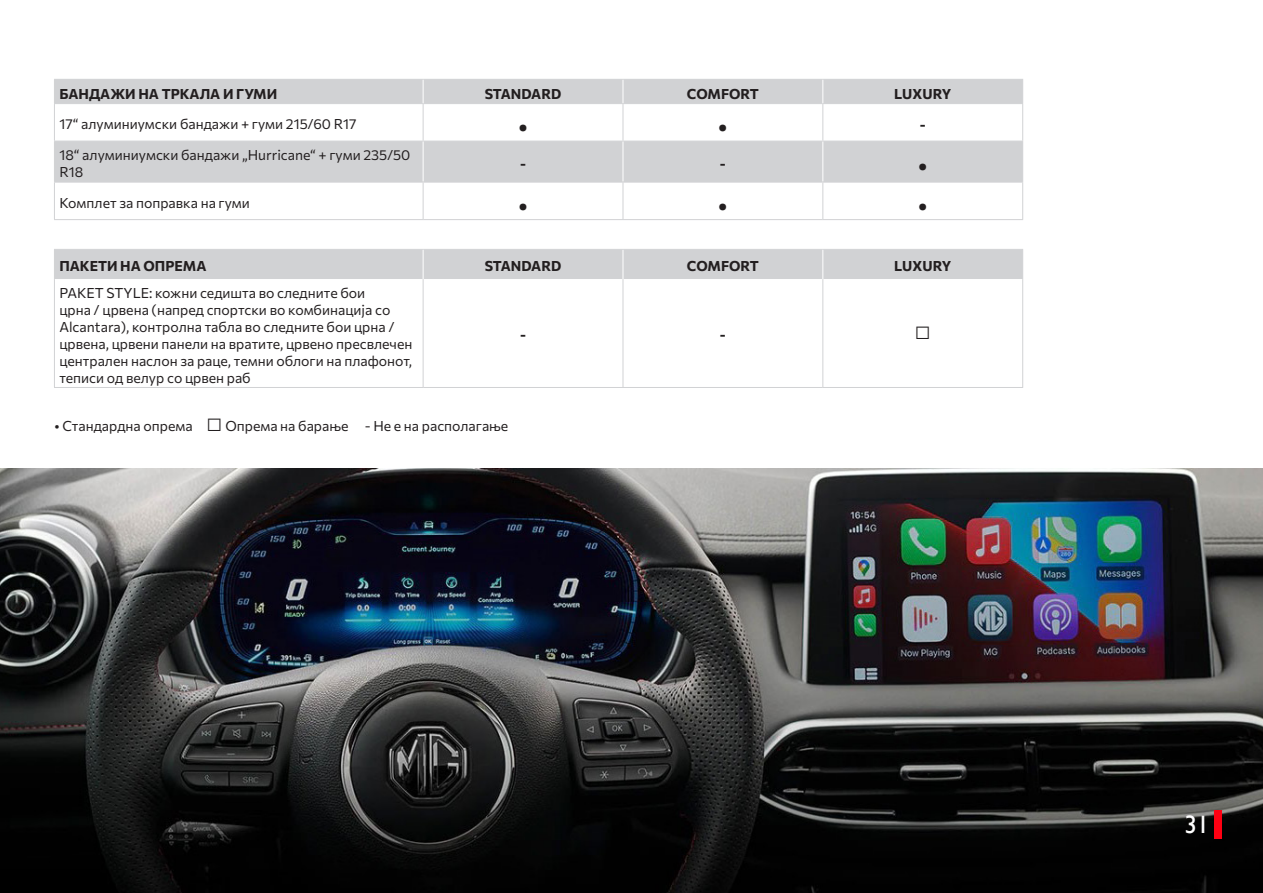
<style>
.page{position:relative;width:1263px;height:893px;background:#fff}
.page>*{position:absolute;margin:0;border:0;box-sizing:border-box;transform-origin:0 0}
.t1{font:100 27px "Commissioner";color:#231f20}
.t2{font:25.2px "Gill Sans";color:#fff}
.t3{font:100 13.95px/16.8px "Commissioner";color:#231f20}
</style>
<div class="page">
<img style="left:0;top:468px;width:1263px;height:425px">
<div style="left:55px;top:80px;width:967px;height:23px;background:#d1d2d4"></div>
<svg style="left:55px;top:104px;width:967px;height:283px"></svg>
<hr style="left:54px;top:79px;width:369px;height:1px;background:#d1d2d4">
<svg style="left:54px;top:80px;width:1px;height:23px"></svg>
<hr style="left:423px;top:79px;width:200px;height:1px;background:#d1d2d4">
<hr style="left:623px;top:79px;width:200px;height:1px;background:#d1d2d4">
<hr style="left:823px;top:79px;width:200px;height:1px;background:#d1d2d4">
<svg style="left:1022px;top:80px;width:1px;height:23px"></svg>
<hr style="left:54px;top:103px;width:369px;height:1px;background:#d1d2d4">
<hr style="left:54px;top:104px;width:1px;height:37px;background:#d1d2d4">
<hr style="left:423px;top:103px;width:200px;height:1px;background:#d1d2d4">
<hr style="left:423px;top:104px;width:1px;height:37px;background:#d1d2d4">
<hr style="left:623px;top:103px;width:200px;height:1px;background:#d1d2d4">
<hr style="left:622px;top:104px;width:1px;height:37px;background:#d1d2d4">
<hr style="left:823px;top:103px;width:200px;height:1px;background:#d1d2d4">
<hr style="left:822px;top:104px;width:1px;height:37px;background:#d1d2d4">
<hr style="left:1022px;top:104px;width:1px;height:37px;background:#d1d2d4">
<hr style="left:54px;top:141px;width:369px;height:1px;background:#d1d2d4">
<hr style="left:54px;top:142px;width:1px;height:40px;background:#d1d2d4">
<hr style="left:423px;top:141px;width:200px;height:1px;background:#d1d2d4">
<hr style="left:623px;top:141px;width:200px;height:1px;background:#d1d2d4">
<hr style="left:823px;top:141px;width:200px;height:1px;background:#d1d2d4">
<hr style="left:1022px;top:142px;width:1px;height:40px;background:#d1d2d4">
<hr style="left:54px;top:249px;width:369px;height:1px;background:#d1d2d4">
<svg style="left:54px;top:250px;width:1px;height:29px"></svg>
<hr style="left:423px;top:249px;width:200px;height:1px;background:#d1d2d4">
<hr style="left:623px;top:249px;width:200px;height:1px;background:#d1d2d4">
<hr style="left:823px;top:249px;width:200px;height:1px;background:#d1d2d4">
<svg style="left:1022px;top:250px;width:1px;height:29px"></svg>
<svg style="left:423px;top:80px;width:1px;height:23px"></svg>
<svg style="left:423px;top:250px;width:1px;height:29px"></svg>
<hr style="left:423px;top:142px;width:1px;height:40px;background:#fff">
<hr style="left:622px;top:142px;width:1px;height:40px;background:#fff">
<svg style="left:622px;top:80px;width:1px;height:23px"></svg>
<svg style="left:622px;top:250px;width:1px;height:29px"></svg>
<svg style="left:822px;top:80px;width:1px;height:23px"></svg>
<svg style="left:822px;top:250px;width:1px;height:29px"></svg>
<hr style="left:822px;top:142px;width:1px;height:40px;background:#fff">
<hr style="left:54px;top:182px;width:369px;height:1px;background:#d1d2d4">
<hr style="left:54px;top:183px;width:1px;height:36px;background:#d1d2d4">
<hr style="left:54px;top:279px;width:1px;height:108px;background:#d1d2d4">
<hr style="left:54px;top:387px;width:369px;height:1px;background:#d1d2d4">
<hr style="left:423px;top:182px;width:200px;height:1px;background:#d1d2d4">
<hr style="left:423px;top:183px;width:1px;height:36px;background:#d1d2d4">
<hr style="left:423px;top:279px;width:1px;height:108px;background:#d1d2d4">
<hr style="left:423px;top:387px;width:200px;height:1px;background:#d1d2d4">
<hr style="left:623px;top:182px;width:200px;height:1px;background:#d1d2d4">
<hr style="left:622px;top:183px;width:1px;height:36px;background:#d1d2d4">
<hr style="left:622px;top:279px;width:1px;height:108px;background:#d1d2d4">
<hr style="left:623px;top:387px;width:200px;height:1px;background:#d1d2d4">
<hr style="left:823px;top:182px;width:200px;height:1px;background:#d1d2d4">
<hr style="left:822px;top:183px;width:1px;height:36px;background:#d1d2d4">
<hr style="left:1022px;top:183px;width:1px;height:36px;background:#d1d2d4">
<hr style="left:822px;top:279px;width:1px;height:108px;background:#d1d2d4">
<hr style="left:1022px;top:279px;width:1px;height:108px;background:#d1d2d4">
<hr style="left:823px;top:387px;width:200px;height:1px;background:#d1d2d4">
<hr style="left:54px;top:219px;width:369px;height:1px;background:#d1d2d4">
<hr style="left:423px;top:219px;width:200px;height:1px;background:#d1d2d4">
<hr style="left:623px;top:219px;width:200px;height:1px;background:#d1d2d4">
<hr style="left:823px;top:219px;width:200px;height:1px;background:#d1d2d4">
<div style="left:1214px;top:810px;width:8px;height:28px;background:#ff0012"></div>
<svg style="left:916px;top:326px;width:13px;height:13px"></svg>
<p class="t3" style="left:59px;top:84px;width:219px">БАНДАЖИ НА ТРКАЛА И ГУМИ</p>
<p class="t3" style="left:485px;top:84px;width:78px">STANDARD</p>
<p class="t3" style="left:687px;top:84px;width:74px">COMFORT</p>
<p class="t3" style="left:894px;top:84px;width:58px">LUXURY</p>
<p class="t3" style="left:59px;top:115px;width:299px">17“ aлуминиумски бандажи + гуми 215/60 R17</p>
<p class="t1" style="left:517px;top:105px;width:13px">•</p>
<p class="t1" style="left:717px;top:105px;width:13px">•</p>
<p class="t3" style="left:920px;top:115px;width:7px">-</p>
<p class="t3" style="left:59px;top:146px;width:352px">18“ aлуминиумски бандажи „Hurricane“ + гуми 235/50<br>R18</p>
<p class="t3" style="left:520px;top:154px;width:7px">-</p>
<p class="t3" style="left:720px;top:154px;width:7px">-</p>
<p class="t1" style="left:917px;top:145px;width:13px">•</p>
<p class="t3" style="left:59px;top:194px;width:192px">Комплет за поправка на гуми</p>
<p class="t1" style="left:517px;top:184px;width:13px">•</p>
<p class="t1" style="left:717px;top:184px;width:13px">•</p>
<p class="t1" style="left:917px;top:184px;width:13px">•</p>
<p class="t3" style="left:59px;top:257px;width:149px">ПАКЕТИ НА ОПРЕМА</p>
<p class="t3" style="left:485px;top:257px;width:78px">STANDARD</p>
<p class="t3" style="left:687px;top:257px;width:74px">COMFORT</p>
<p class="t3" style="left:894px;top:257px;width:58px">LUXURY</p>
<p class="t3" style="left:59px;top:284px;width:354px">PAKET STYLE: кожни седишта во следните бои<br>црна / црвена (напред спортски во комбинација со Alcantara), контролна табла во следните бои црна / црвена, црвени панели на вратите, црвено пресвлечен централен наслон за раце, темни облоги на плафонот, теписи од велур со црвен раб</p>
<p class="t3" style="left:520px;top:326px;width:7px">-</p>
<p class="t3" style="left:720px;top:326px;width:7px">-</p>
<p class="t3" style="left:54px;top:417px;width:140px">• Стандардна опрема</p>
<p class="t3" style="left:225px;top:417px;width:284px">Oпрема на барање - Не е на располагање</p>
<p class="t2" style="left:1184px;top:810px;width:27px">31</p>
</div>
